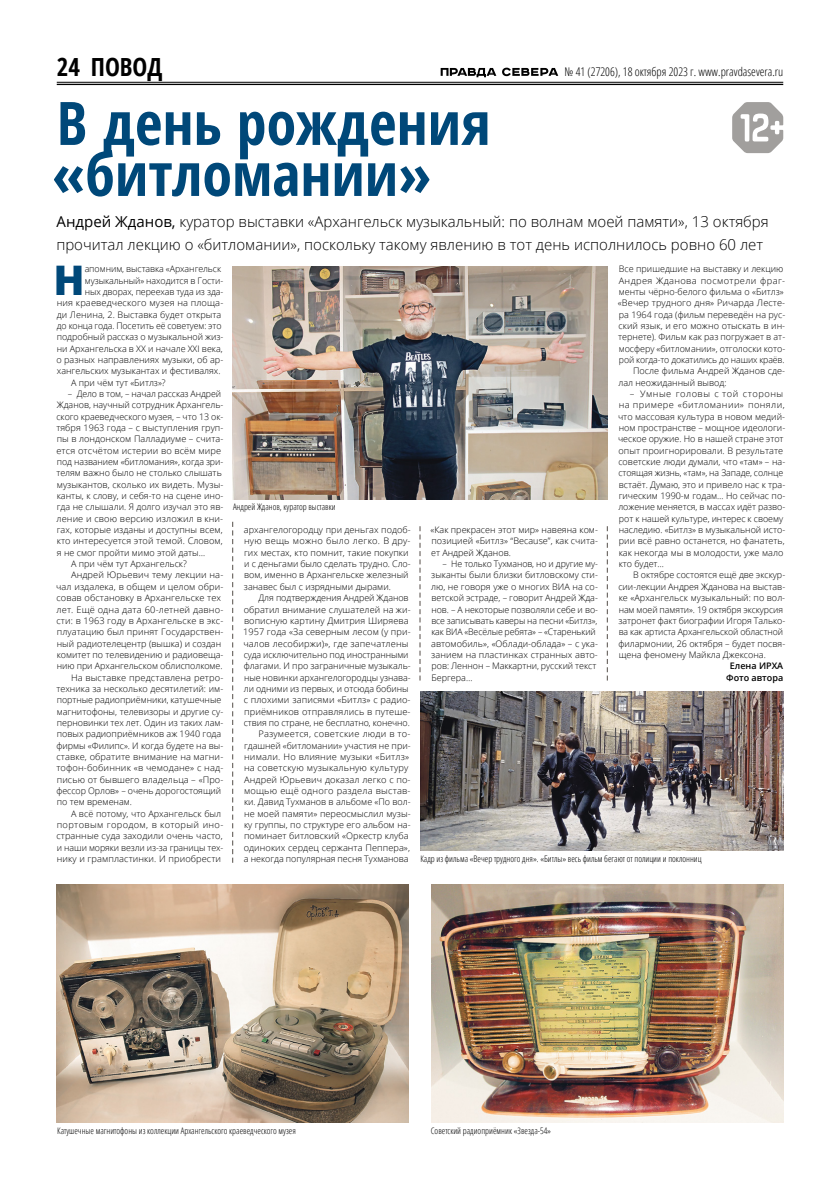
<style>
.page{position:relative;width:823px;height:1191px;background:#fff}
.page>*{position:absolute;margin:0;border:0;box-sizing:border-box;transform-origin:0 0}
.t1{font:700 condensed 60px/51px "Open Sans";color:#004879}
.t2{font:800 40.8px "Open Sans";color:#004879}
.t3{font:700 condensed 25px "Open Sans";color:#000}
.t4{font:300 15px/22.7px "Open Sans";color:#000}
.t5{font:300 condensed 12px "Open Sans";color:#000}
.t6{font:300 9px/11.3px "Open Sans";color:#000}
.t7{font:300 condensed 9px "Open Sans";color:#000}
.t8{font:300 9px "Open Sans";letter-spacing:.035em;color:#000}
.t9{font:300 9px "Open Sans";letter-spacing:.04em;color:#000}
.t10{font:600 9px/11.3px "Open Sans";color:#000;text-align:center}
.s1{font-weight:400}
</style>
<div class="page">
<hr style="left:57px;top:82px;width:725px;height:1px;background:#000">
<hr style="left:57px;top:84px;width:725px;height:1px;background:#000">
<svg style="left:440px;top:68px;width:118px;height:9px"></svg>
<svg style="left:232px;top:522px;width:1px;height:340px"></svg>
<svg style="left:419px;top:526px;width:1px;height:154px"></svg>
<svg style="left:606px;top:526px;width:1px;height:154px"></svg>
<img style="left:232px;top:266px;width:375px;height:233px">
<img style="left:420px;top:692px;width:362px;height:158px">
<img style="left:57px;top:884px;width:351px;height:239px">
<img style="left:431px;top:884px;width:351px;height:239px">
<svg style="left:732px;top:102px;width:50px;height:51px"></svg>
<h3 class="t3" style="left:57px;top:49px;width:107px">24 ПОВОД</h3>
<h3 class="t5" style="left:564px;top:63px;width:220px">№ 41 (27206), 18 октября 2023 г. www.pravdasevera.ru</h3>
<h1 class="t1" style="left:52px;top:96px;width:440px">В день рождения «битломании»</h1>
<h3 class="t4" style="left:56px;top:210px;width:713px"><span class="s1">Андрей Жданов,</span> куратор выставки «Архангельск музыкальный: по волнам моей памяти», 13 октября прочитал лекцию о «битломании», поскольку такому явлению в тот день исполнилось ровно 60 лет</h3>
<h2 class="t2" style="left:54px;top:249px;width:33px">Н</h2>
<p class="t6" style="left:85px;top:263px;width:138px">апомним, выставка «Архангельск</p>
<p class="t6" style="left:618px;top:263px;width:166px">Все пришедшие на выставку и лекцию</p>
<p class="t9" style="left:618px;top:274px;width:168px">Андрея Жданова посмотрели фраг-</p>
<p class="t6" style="left:618px;top:286px;width:166px">менты чёрно-белого фильма о «Битлз»</p>
<p class="t6" style="left:617px;top:297px;width:169px">«Вечер трудного дня» Ричарда Лесте-</p>
<p class="t6" style="left:618px;top:308px;width:168px">ра 1964 года (фильм переведён на рус-</p>
<p class="t6" style="left:618px;top:320px;width:168px">ский язык, и его можно отыскать в ин-</p>
<p class="t6" style="left:618px;top:331px;width:168px">тернете). Фильм как раз погружает в ат-</p>
<p class="t6" style="left:618px;top:342px;width:168px">мосферу «битломании», отголоски кото-</p>
<p class="t6" style="left:618px;top:354px;width:167px">рой когда‑то докатились до наших краёв.</p>
<p class="t6" style="left:632px;top:365px;width:154px">После фильма Андрей Жданов сде-</p>
<p class="t6" style="left:618px;top:376px;width:109px">лал неожиданный вывод:</p>
<p class="t6" style="left:617px;top:388px;width:169px;text-indent:12px">– Умные головы с той стороны на примере «битломании» поняли, что массовая культура в новом медий&shy;ном пространстве – мощное идеологи&shy;ческое оружие. Но в нашей стране этот опыт проигнорировали. В результате советские люди думали, что «там» – на&shy;стоящая жизнь, «там», на Западе, солнце встаёт. Думаю, это и привело нас к тра&shy;гическим 1990‑м годам… Но сейчас по&shy;ложение меняется, в массах идёт разво&shy;рот к нашей культуре, интерес к своему наследию. «Битлз» в музыкальной исто&shy;рии всё равно останется, но фанатеть, как некогда мы в молодости, уже мало кто будет…</p>
<p class="t6" style="left:618px;top:569px;width:168px;text-indent:15px">В октябре состоятся ещё две экскур&shy;сии-лекции Андрея Жданова на выстав&shy;ке «Архангельск музыкальный: по вол&shy;нам моей памяти». 19 октября экскурсия затронет факт биографии Игоря Талько&shy;ва как артиста Архангельской областной филармонии, 26 октября – будет посвя&shy;щена феномену Майкла Джексона.</p>
<p class="t10" style="left:725px;top:660px;width:58px">Елена ИРХА<br>Фото автора</p>
<p class="t6" style="left:85px;top:274px;width:140px">музыкальный» находится в Гости-</p>
<p class="t6" style="left:85px;top:286px;width:140px">ных дворах, переехав туда из зда-</p>
<p class="t6" style="left:57px;top:297px;width:168px">ния краеведческого музея на площа-</p>
<p class="t6" style="left:57px;top:308px;width:166px">ди Ленина, 2. Выставка будет открыта</p>
<p class="t6" style="left:57px;top:320px;width:166px">до конца года. Посетить её советуем: это</p>
<p class="t6" style="left:57px;top:331px;width:168px">подробный рассказ о музыкальной жиз-</p>
<p class="t6" style="left:57px;top:342px;width:167px">ни Архангельска в XX и начале XXI века,</p>
<p class="t6" style="left:56px;top:354px;width:168px">о разных направлениях музыки, об ар-</p>
<p class="t6" style="left:57px;top:365px;width:165px">хангельских музыкантах и фестивалях.</p>
<p class="t6" style="left:71px;top:376px;width:96px">А при чём тут «Битлз»?</p>
<p class="t6" style="left:68px;top:388px;width:155px">– Дело в том, – начал рассказ Андрей</p>
<p class="t6" style="left:57px;top:399px;width:168px">Жданов, научный сотрудник Архангель-</p>
<p class="t6" style="left:56px;top:410px;width:168px">ского краеведческого музея, – что 13 ок-</p>
<p class="t6" style="left:56px;top:422px;width:168px">тября 1963 года – с выступления груп-</p>
<p class="t6" style="left:57px;top:433px;width:168px">пы в лондонском Палладиуме – счита-</p>
<p class="t6" style="left:56px;top:444px;width:166px">ется отсчётом истерии во всём мире</p>
<p class="t6" style="left:57px;top:456px;width:168px">под названием «битломания», когда зри-</p>
<p class="t6" style="left:56px;top:467px;width:167px">телям важно было не столько слышать</p>
<p class="t6" style="left:57px;top:478px;width:168px">музыкантов, сколько их видеть. Музы-</p>
<p class="t6" style="left:57px;top:490px;width:168px">канты, к слову, и себя‑то на сцене ино-</p>
<p class="t6" style="left:57px;top:501px;width:168px">гда не слышали. Я долго изучал это яв-</p>
<p class="t6" style="left:57px;top:512px;width:168px">ление и свою версию изложил в кни-</p>
<p class="t6" style="left:57px;top:524px;width:167px">гах, которые изданы и доступны всем,</p>
<p class="t6" style="left:57px;top:535px;width:167px">кто интересуется этой темой. Словом,</p>
<p class="t6" style="left:57px;top:546px;width:150px">я не смог пройти мимо этой даты…</p>
<p class="t6" style="left:71px;top:558px;width:117px">А при чём тут Архангельск?</p>
<p class="t6" style="left:71px;top:569px;width:154px">Андрей Юрьевич тему лекции на-</p>
<p class="t6" style="left:56px;top:580px;width:169px">чал издалека, в общем и целом обри-</p>
<p class="t6" style="left:56px;top:592px;width:166px">совав обстановку в Архангельске тех</p>
<p class="t6" style="left:57px;top:603px;width:168px">лет. Ещё одна дата 60‑летней давно-</p>
<p class="t6" style="left:56px;top:614px;width:168px">сти: в 1963 году в Архангельске в экс-</p>
<p class="t6" style="left:57px;top:626px;width:168px">плуатацию был принят Государствен-</p>
<p class="t6" style="left:57px;top:637px;width:166px">ный радиотелецентр (вышка) и создан</p>
<p class="t6" style="left:57px;top:648px;width:168px">комитет по телевидению и радиовеща-</p>
<p class="t6" style="left:57px;top:660px;width:167px">нию при Архангельском облисполкоме.</p>
<p class="t6" style="left:71px;top:671px;width:154px">На выставке представлена ретро-</p>
<p class="t6" style="left:56px;top:682px;width:168px">техника за несколько десятилетий: им-</p>
<p class="t6" style="left:57px;top:694px;width:166px">портные радиоприёмники, катушечные</p>
<p class="t6" style="left:57px;top:705px;width:168px">магнитофоны, телевизоры и другие су-</p>
<p class="t6" style="left:57px;top:717px;width:168px">перновинки тех лет. Один из таких лам-</p>
<p class="t6" style="left:57px;top:728px;width:166px">повых радиоприёмников аж 1940 года</p>
<p class="t6" style="left:56px;top:739px;width:168px">фирмы «Филипс». И когда будете на вы-</p>
<p class="t6" style="left:56px;top:751px;width:168px">ставке, обратите внимание на магни-</p>
<p class="t6" style="left:56px;top:762px;width:168px">тофон-бобинник «в чемодане» с над-</p>
<p class="t6" style="left:57px;top:773px;width:168px">писью от бывшего владельца – «Про-</p>
<p class="t6" style="left:56px;top:785px;width:166px">фессор Орлов» – очень дорогостоящий</p>
<p class="t6" style="left:57px;top:796px;width:77px">по тем временам.</p>
<p class="t6" style="left:71px;top:807px;width:151px">А всё потому, что Архангельск был</p>
<p class="t8" style="left:57px;top:818px;width:168px">портовым городом, в который ино-</p>
<p class="t6" style="left:56px;top:830px;width:168px">странные суда заходили очень часто,</p>
<p class="t6" style="left:57px;top:841px;width:168px">и наши моряки везли из‑за границы тех-</p>
<p class="t6" style="left:57px;top:853px;width:166px">нику и грампластинки. И приобрести</p>
<p class="t7" style="left:233px;top:501px;width:104px">Андрей Жданов, куратор выставки</p>
<p class="t6" style="left:244px;top:524px;width:168px">архангелогородцу при деньгах подоб&shy;ную вещь можно было легко. В дру&shy;гих местах, кто помнит, такие покупки и с деньгами было сделать трудно. Сло&shy;вом, именно в Архангельске железный занавес был с изрядными дырами.</p>
<p class="t6" style="left:243px;top:592px;width:169px;text-align:right">Для подтверждения Андрей Жданов обратил внимание слушателей на жи&shy;вописную картину Дмитрия Ширяева 1957 года «За северным лесом (у при&shy;чалов лесобиржи)», где запечатлены суда исключительно под иностранными флагами. И про заграничные музыкаль&shy;ные новинки архангелогородцы узнава&shy;ли одними из первых, и отсюда бобины с плохими записями «Битлз» с радио&shy;приёмников отправлялись в путеше&shy;ствия по стране, не бесплатно, конечно.<br>Разумеется, советские люди в то&shy;гдашней «битломании» участия не при&shy;нимали. Но влияние музыки «Битлз» на советскую музыкальную культуру Андрей Юрьевич доказал легко с по&shy;мощью ещё одного раздела выстав&shy;ки. Давид Тухманов в альбоме «По вол&shy;не моей памяти» переосмыслил музы&shy;ку группы, по структуре его альбом на&shy;поминает битловский «Оркестр клуба одиноких сердец сержанта Пеппера», а некогда популярная песня Тухманова</p>
<p class="t6" style="left:430px;top:524px;width:169px;text-align:justify">«Как прекрасен этот мир» навеяна ком&shy;позицией «Битлз» “Because”, как счита&shy;ет Андрей Жданов.</p>
<p class="t6" style="left:431px;top:558px;width:168px;text-indent:11px">– Не только Тухманов, но и другие му&shy;зыканты были близки битловскому сти&shy;лю, не говоря уже о многих ВИА на со&shy;ветской эстраде, – говорит Андрей Жда&shy;нов. – А некоторые позволяли себе и во&shy;все записывать каверы на песни «Битлз», как ВИА «Весёлые ребята» – «Старенький автомобиль», «Облади-облада» – с ука&shy;занием на пластинках странных авто&shy;ров: Леннон – Маккартни, русский текст Бергера…</p>
<p class="t7" style="left:420px;top:852px;width:283px">Кадр из фильма «Вечер трудного дня». «Битлы» весь фильм бегают от полиции и поклонниц</p>
<p class="t7" style="left:57px;top:1124px;width:240px">Катушечные магнитофоны из коллекции Архангельского краеведческого музея</p>
<p class="t7" style="left:430px;top:1124px;width:122px">Советский радиоприёмник «Звезда-54»</p>
</div>
